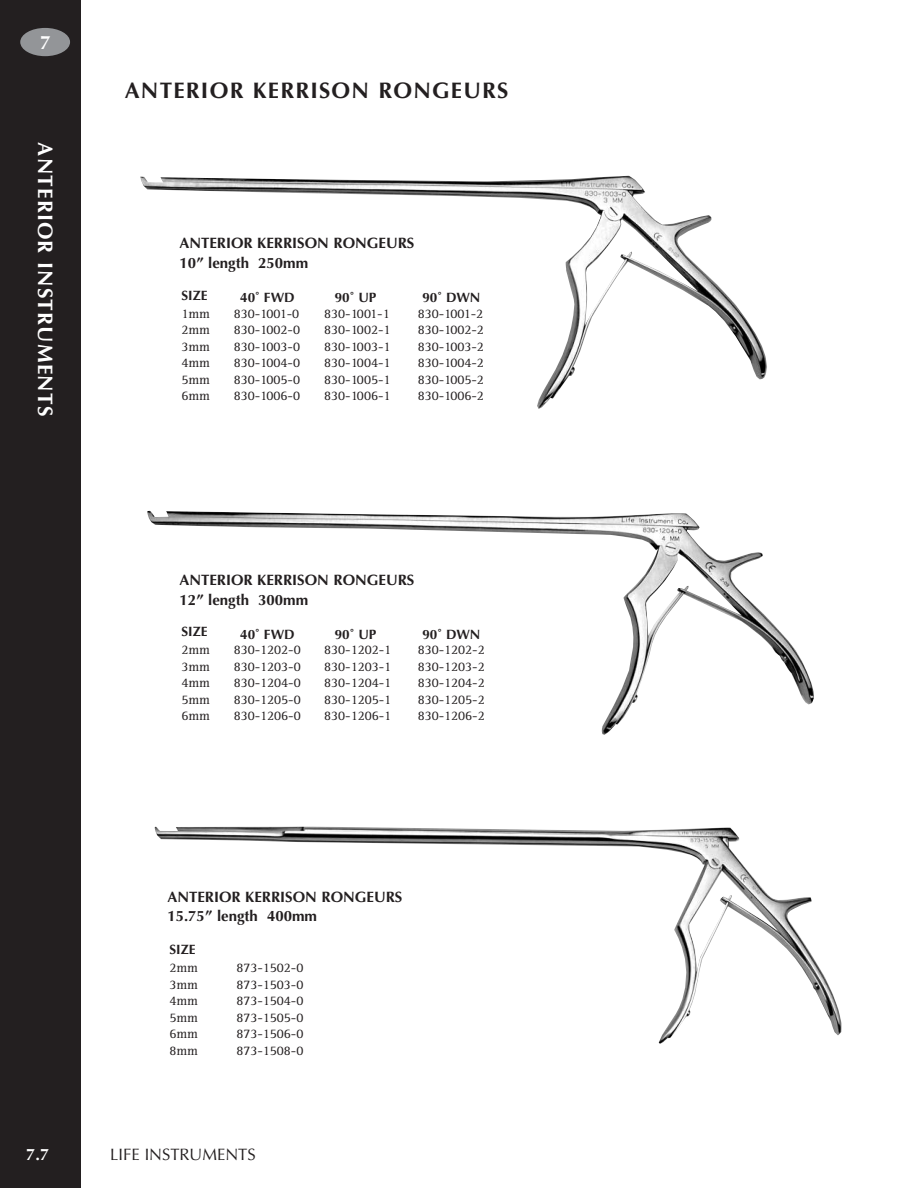
<style>
.page{position:relative;width:918px;height:1188px;background:#fff}
.page>*{position:absolute;margin:0;border:0;box-sizing:border-box;transform-origin:0 0}
.t1{font:700 22.5px "Optima";letter-spacing:.055em;color:#231f20}
.t2{font:700 21px "Optima";letter-spacing:.055em;color:#fff}
.t3{font:700 19.35px "Optima";color:#fff}
.t4{font:16.5px "Optima";color:#231f20}
.t5{font:700 16.5px "Optima";color:#fff}
.t6{font:700 15px/19.5px "Optima";color:#231f20}
.t7{font:13.5px "Rotis Serif";color:#231f20}
.t8{font:700 13.5px "Optima";color:#231f20}
</style>
<div class="page">
<div style="left:0;top:0;width:81px;height:1188px;background:#231f20"></div>
<img style="left:140px;top:176px;width:627px;height:233px">
<img style="left:147px;top:511px;width:667px;height:224px">
<img style="left:155px;top:826px;width:687px;height:218px">
<div style="left:20px;top:28px;width:50px;height:28px;background:#939598;border-radius:50%"></div>
<h3 class="t3" style="left:40px;top:31px;width:12px">7</h3>
<h2 class="t2" style="left:58px;top:142px;width:275px;rotate:90deg">ANTERIOR INSTRUMENTS</h2>
<h1 class="t1" style="left:125px;top:77px;width:385px">ANTERIOR KERRISON RONGEURS</h1>
<p class="t6" style="left:179px;top:234px;width:236px">ANTERIOR KERRISON RONGEURS<br>10” length 250mm</p>
<p class="t8" style="left:181px;top:287px;width:28px">SIZE</p>
<p class="t8" style="left:240px;top:290px;width:56px">40˚ FWD</p>
<p class="t8" style="left:335px;top:290px;width:43px">90˚ UP</p>
<p class="t8" style="left:422px;top:290px;width:59px">90˚ DWN</p>
<p class="t7" style="left:181px;top:305px;width:30px">1mm</p>
<p class="t7" style="left:234px;top:305px;width:67px">830-1001-0</p>
<p class="t7" style="left:324px;top:305px;width:67px">830-1001-1</p>
<p class="t7" style="left:418px;top:305px;width:67px">830-1001-2</p>
<p class="t7" style="left:181px;top:322px;width:30px">2mm</p>
<p class="t7" style="left:234px;top:322px;width:68px">830-1002-0</p>
<p class="t7" style="left:324px;top:322px;width:68px">830-1002-1</p>
<p class="t7" style="left:418px;top:322px;width:68px">830-1002-2</p>
<p class="t7" style="left:181px;top:338px;width:30px">3mm</p>
<p class="t7" style="left:234px;top:338px;width:68px">830-1003-0</p>
<p class="t7" style="left:324px;top:338px;width:68px">830-1003-1</p>
<p class="t7" style="left:418px;top:338px;width:68px">830-1003-2</p>
<p class="t7" style="left:181px;top:355px;width:30px">4mm</p>
<p class="t7" style="left:234px;top:355px;width:68px">830-1004-0</p>
<p class="t7" style="left:324px;top:355px;width:68px">830-1004-1</p>
<p class="t7" style="left:418px;top:355px;width:68px">830-1004-2</p>
<p class="t7" style="left:181px;top:371px;width:30px">5mm</p>
<p class="t7" style="left:234px;top:371px;width:68px">830-1005-0</p>
<p class="t7" style="left:324px;top:371px;width:68px">830-1005-1</p>
<p class="t7" style="left:418px;top:371px;width:68px">830-1005-2</p>
<p class="t7" style="left:181px;top:388px;width:30px">6mm</p>
<p class="t7" style="left:234px;top:388px;width:68px">830-1006-0</p>
<p class="t7" style="left:324px;top:388px;width:68px">830-1006-1</p>
<p class="t7" style="left:418px;top:388px;width:68px">830-1006-2</p>
<p class="t6" style="left:179px;top:570px;width:236px">ANTERIOR KERRISON RONGEURS<br>12” length 300mm</p>
<p class="t8" style="left:181px;top:624px;width:28px">SIZE</p>
<p class="t8" style="left:240px;top:626px;width:56px">40˚ FWD</p>
<p class="t8" style="left:335px;top:626px;width:43px">90˚ UP</p>
<p class="t8" style="left:422px;top:626px;width:59px">90˚ DWN</p>
<p class="t7" style="left:181px;top:642px;width:30px">2mm</p>
<p class="t7" style="left:234px;top:642px;width:69px">830-1202-0</p>
<p class="t7" style="left:324px;top:642px;width:69px">830-1202-1</p>
<p class="t7" style="left:418px;top:642px;width:69px">830-1202-2</p>
<p class="t7" style="left:181px;top:659px;width:30px">3mm</p>
<p class="t7" style="left:234px;top:659px;width:69px">830-1203-0</p>
<p class="t7" style="left:324px;top:659px;width:69px">830-1203-1</p>
<p class="t7" style="left:418px;top:659px;width:69px">830-1203-2</p>
<p class="t7" style="left:181px;top:675px;width:30px">4mm</p>
<p class="t7" style="left:234px;top:675px;width:69px">830-1204-0</p>
<p class="t7" style="left:324px;top:675px;width:69px">830-1204-1</p>
<p class="t7" style="left:418px;top:675px;width:69px">830-1204-2</p>
<p class="t7" style="left:181px;top:692px;width:30px">5mm</p>
<p class="t7" style="left:234px;top:692px;width:69px">830-1205-0</p>
<p class="t7" style="left:324px;top:692px;width:69px">830-1205-1</p>
<p class="t7" style="left:418px;top:692px;width:69px">830-1205-2</p>
<p class="t7" style="left:181px;top:708px;width:30px">6mm</p>
<p class="t7" style="left:234px;top:708px;width:69px">830-1206-0</p>
<p class="t7" style="left:324px;top:708px;width:69px">830-1206-1</p>
<p class="t7" style="left:418px;top:708px;width:69px">830-1206-2</p>
<p class="t6" style="left:167px;top:887px;width:236px">ANTERIOR KERRISON RONGEURS<br>15.75” length 400mm</p>
<p class="t8" style="left:169px;top:942px;width:28px">SIZE</p>
<p class="t7" style="left:169px;top:960px;width:30px">2mm</p>
<p class="t7" style="left:236px;top:960px;width:69px">873-1502-0</p>
<p class="t7" style="left:169px;top:976px;width:30px">3mm</p>
<p class="t7" style="left:236px;top:976px;width:69px">873-1503-0</p>
<p class="t7" style="left:169px;top:993px;width:30px">4mm</p>
<p class="t7" style="left:236px;top:993px;width:69px">873-1504-0</p>
<p class="t7" style="left:169px;top:1009px;width:30px">5mm</p>
<p class="t7" style="left:236px;top:1009px;width:69px">873-1505-0</p>
<p class="t7" style="left:169px;top:1026px;width:30px">6mm</p>
<p class="t7" style="left:236px;top:1026px;width:69px">873-1506-0</p>
<p class="t7" style="left:169px;top:1042px;width:30px">8mm</p>
<p class="t7" style="left:236px;top:1042px;width:69px">873-1508-0</p>
<p class="t5" style="left:26px;top:1145px;width:24px">7.7</p>
<p class="t4" style="left:110px;top:1145px;width:147px">LIFE INSTRUMENTS</p>
</div>
